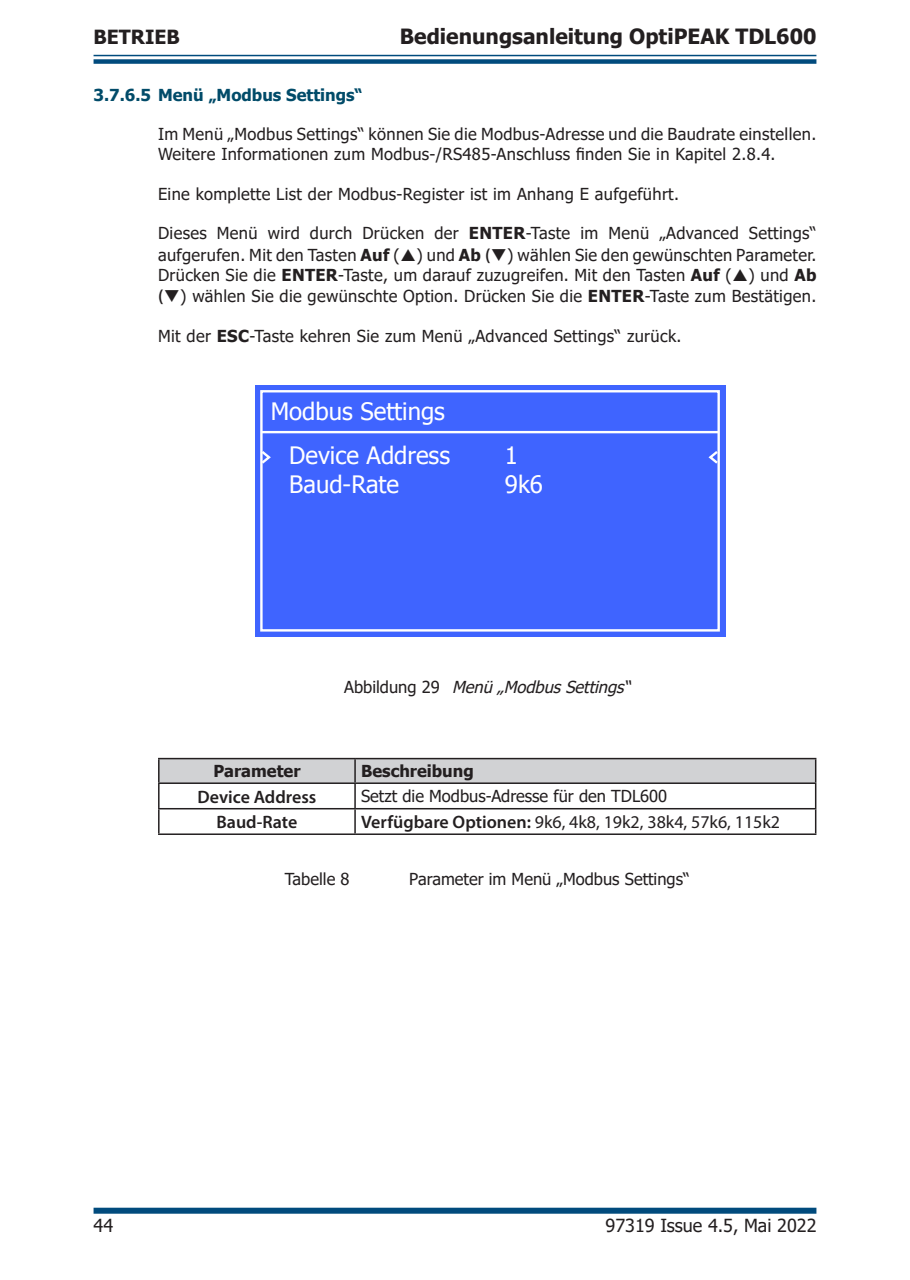
<style>
.page{position:relative;width:910px;height:1280px;background:#fff}
.page>*{position:absolute;margin:0;border:0;box-sizing:border-box;transform-origin:0 0}
.t1{font:24px/44.1px "Tahoma";color:#fff;text-align:right}
.t2{font:700 21px "Tahoma";color:#231f20}
.t3{font:700 19.5px "Tahoma";color:#231f20}
.t4{font:18px "Myriad Pro";color:#231f20}
.t5{font:18px "Tahoma";color:#231f20}
.t6{font:600 18px "Myriad Pro";color:#231f20}
.Paragraph_UM{font:16.5px/21.6px "Tahoma";letter-spacing:.02em;color:#231f20}
.Paragraph_UM-2{font:16.5px "Tahoma";color:#231f20}
.t7{font:italic 16.5px "Tahoma";color:#231f20}
.t8{font:700 16.5px "Tahoma";color:#014b69}
.t9{font:700 16.5px "Tahoma";color:#231f20}
.s1{font-weight:700}
.s2{font-family:"Myriad Pro";font-weight:600;font-size:18px}
.s3{font-style:normal}
.s4{font-weight:600}
</style>
<div class="page">
<hr style="left:94px;top:55px;width:722px;height:1px;background:#014b7d">
<div style="left:94px;top:59px;width:722px;height:5px;background:#014b7d"></div>
<div style="left:94px;top:1208px;width:722px;height:6px;background:#014b7d"></div>
<div style="left:255px;top:385px;width:471px;height:252px;background:#3f64ff"></div>
<div style="left:260px;top:390px;width:460px;height:242px;border:2px solid #fff"></div>
<hr style="left:261px;top:431px;width:458px;height:2px;background:#fff">
<svg style="left:708px;top:448px;width:12px;height:18px"></svg>
<svg style="left:260px;top:448px;width:11px;height:18px"></svg>
<hr style="left:158px;top:758px;width:197px;height:1px;background:#231f20">
<hr style="left:158px;top:759px;width:2px;height:23px;background:#231f20">
<hr style="left:355px;top:758px;width:461px;height:1px;background:#231f20">
<hr style="left:158px;top:782px;width:197px;height:2px;background:#231f20">
<hr style="left:158px;top:784px;width:2px;height:24px;background:#231f20">
<hr style="left:158px;top:808px;width:197px;height:1px;background:#231f20">
<hr style="left:158px;top:809px;width:2px;height:24px;background:#231f20">
<svg style="left:159px;top:759px;width:657px;height:74px"></svg>
<hr style="left:158px;top:833px;width:197px;height:2px;background:#231f20">
<hr style="left:355px;top:833px;width:461px;height:2px;background:#231f20">
<p class="t3" style="left:94px;top:24px;width:88px">BETRIEB</p>
<p class="t2" style="left:400px;top:22px;width:418px">Bedienungsanleitung OptiPEAK TDL600</p>
<p class="t8" style="left:94px;top:83px;width:271px">3.7.6.5 Menü „Modbus Settings“</p>
<p class="Paragraph_UM" style="left:158px;top:125px;width:660px;line-height:19.8px">Im Menü „Modbus Settings“ können Sie die Modbus-Adresse und die Baudrate einstellen.<br>Weitere Informationen zum Modbus-/RS485-Anschluss finden Sie in Kapitel 2.8.4.</p>
<p class="Paragraph_UM" style="left:158px;top:184px;width:523px">Eine komplette List der Modbus-Register ist im Anhang E aufgeführt.</p>
<p class="Paragraph_UM" style="left:158px;top:224px;width:660px">Dieses Menü wird durch Drücken der <span class="s1">ENTER</span>-Taste im Menü „Advanced Settings“ aufgerufen. Mit den Tasten <span class="s1">Auf</span> ( ) und <span class="s1">Ab</span> <span class="s2">(</span>❑) wählen Sie den gewünschten Parameter.</p>
<p class="Paragraph_UM" style="left:158px;top:265px;width:660px">Drücken Sie die <span class="s1">ENTER</span>-Taste, um darauf zuzugreifen. Mit den Tasten <span class="s1">Auf</span> ( ) und <span class="s1">Ab </span><span class="s2">(</span>❑) wählen Sie die gewünschte Option. Drücken Sie die <span class="s1">ENTER</span>-Taste zum Bestätigen.</p>
<p class="Paragraph_UM" style="left:158px;top:326px;width:525px">Mit der <span class="s1">ESC</span>-Taste kehren Sie zum Menü „Advanced Settings“ zurück.</p>
<p class="t1" style="left:271px;top:388px;width:181px">Modbus Settings<br>Device Address</p>
<p class="t1" style="left:505px;top:433px;width:15px">1</p>
<p class="t1" style="left:289px;top:461px;width:112px">Baud-Rate</p>
<p class="t1" style="left:505px;top:461px;width:40px">9k6</p>
<p class="t7" style="left:344px;top:675px;width:293px"><span class="s3">A b b i l d u n g 2 9</span> Menü„ModbusSettings“</p>
<p class="t9" style="left:213px;top:760px;width:89px">Parameter</p>
<p class="t9" style="left:361px;top:760px;width:114px">Beschreibung</p>
<p class="t6" style="left:197px;top:785px;width:120px">Device Address</p>
<p class="Paragraph_UM-2" style="left:361px;top:785px;width:308px">Setzt die Modbus-Adresse für den TDL600</p>
<p class="t6" style="left:216px;top:811px;width:82px">Baud-Rate</p>
<p class="t4" style="left:361px;top:811px;width:421px"><span class="s4">Verfügbare Optionen:</span> 9k6, 4k8, 19k2, 38k4, 57k6, 115k2</p>
<p class="Paragraph_UM-2" style="left:285px;top:867px;width:66px">Tabelle 8</p>
<p class="Paragraph_UM-2" style="left:409px;top:867px;width:282px">Parameter im Menü „Modbus Settings“</p>
<p class="t5" style="left:94px;top:1213px;width:21px">44</p>
<p class="t5" style="left:606px;top:1213px;width:212px">97319 Issue 4.5, Mai 2022</p>
</div>
